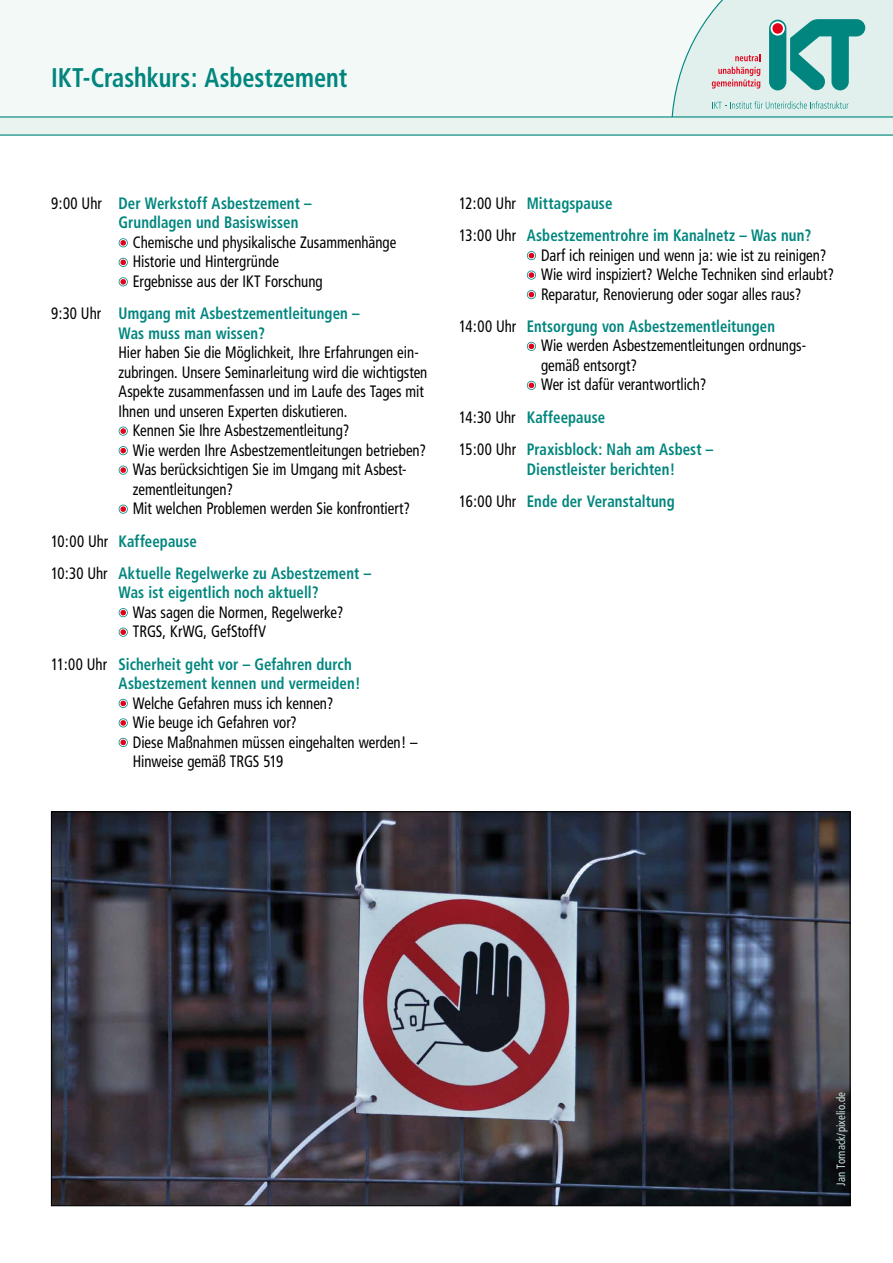
<style>
.page{position:relative;width:893px;height:1263px;background:#fff}
.page>*{position:absolute;margin:0;border:0;box-sizing:border-box;transform-origin:0 0}
.t1{font:700 condensed 27px "Frutiger";color:#00867e;scale:.9 1}
.t2{font:condensed 16.5px/19.5px "Frutiger";color:#000;scale:.9 1}
.t3{font:700 condensed 16.5px/32.2px "Frutiger";letter-spacing:.005em;color:#00867e;scale:.9 1}
.t4{font:condensed 12px "Frutiger";letter-spacing:.01em;color:#cbe6dd;scale:.9 1}
.s1{font-weight:400;color:#000}
.s2{font-weight:700;color:#00867e}
</style>
<div class="page">
<svg style="left:119px;top:238px;width:9px;height:9px"></svg>
<svg style="left:119px;top:239px;width:8px;height:8px"></svg>
<svg style="left:120px;top:240px;width:6px;height:6px"></svg>
<svg style="left:119px;top:258px;width:9px;height:9px"></svg>
<svg style="left:119px;top:259px;width:8px;height:7px"></svg>
<svg style="left:120px;top:260px;width:6px;height:5px"></svg>
<svg style="left:119px;top:277px;width:9px;height:9px"></svg>
<svg style="left:119px;top:278px;width:8px;height:8px"></svg>
<svg style="left:120px;top:279px;width:6px;height:6px"></svg>
<svg style="left:119px;top:427px;width:9px;height:9px"></svg>
<svg style="left:119px;top:427px;width:8px;height:8px"></svg>
<svg style="left:120px;top:428px;width:6px;height:6px"></svg>
<svg style="left:119px;top:446px;width:9px;height:9px"></svg>
<svg style="left:119px;top:447px;width:8px;height:7px"></svg>
<svg style="left:120px;top:448px;width:6px;height:5px"></svg>
<svg style="left:119px;top:466px;width:9px;height:9px"></svg>
<svg style="left:119px;top:466px;width:8px;height:8px"></svg>
<svg style="left:120px;top:467px;width:6px;height:6px"></svg>
<svg style="left:119px;top:505px;width:9px;height:9px"></svg>
<svg style="left:119px;top:505px;width:8px;height:8px"></svg>
<svg style="left:120px;top:506px;width:6px;height:6px"></svg>
<svg style="left:119px;top:608px;width:9px;height:9px"></svg>
<svg style="left:119px;top:609px;width:8px;height:7px"></svg>
<svg style="left:120px;top:610px;width:6px;height:5px"></svg>
<svg style="left:119px;top:628px;width:9px;height:9px"></svg>
<svg style="left:119px;top:628px;width:8px;height:8px"></svg>
<svg style="left:120px;top:629px;width:6px;height:6px"></svg>
<svg style="left:119px;top:699px;width:9px;height:9px"></svg>
<svg style="left:119px;top:700px;width:8px;height:7px"></svg>
<svg style="left:120px;top:701px;width:6px;height:5px"></svg>
<svg style="left:119px;top:718px;width:9px;height:9px"></svg>
<svg style="left:119px;top:719px;width:8px;height:8px"></svg>
<svg style="left:120px;top:720px;width:6px;height:6px"></svg>
<svg style="left:119px;top:738px;width:9px;height:9px"></svg>
<svg style="left:119px;top:739px;width:8px;height:7px"></svg>
<svg style="left:120px;top:740px;width:6px;height:5px"></svg>
<div style="left:0;top:0;width:893px;height:125px;background:#f3f9f7"></div>
<svg style="left:671px;top:0;width:222px;height:116px;background:#bbdad6"></svg>
<div style="left:0;top:117px;width:893px;height:18px;background:#e9f4f0"></div>
<hr style="left:0;top:116px;width:893px;height:2px;background:#00867e">
<hr style="left:0;top:134px;width:893px;height:2px;background:#00867e">
<svg style="left:527px;top:251px;width:9px;height:9px"></svg>
<svg style="left:528px;top:252px;width:7px;height:7px"></svg>
<svg style="left:529px;top:253px;width:5px;height:5px"></svg>
<svg style="left:527px;top:271px;width:9px;height:9px"></svg>
<svg style="left:528px;top:271px;width:7px;height:8px"></svg>
<svg style="left:529px;top:272px;width:5px;height:6px"></svg>
<svg style="left:527px;top:290px;width:9px;height:9px"></svg>
<svg style="left:528px;top:291px;width:7px;height:7px"></svg>
<svg style="left:529px;top:292px;width:5px;height:5px"></svg>
<svg style="left:527px;top:342px;width:9px;height:9px"></svg>
<svg style="left:528px;top:343px;width:7px;height:7px"></svg>
<svg style="left:529px;top:344px;width:5px;height:5px"></svg>
<svg style="left:527px;top:381px;width:9px;height:9px"></svg>
<svg style="left:528px;top:382px;width:7px;height:7px"></svg>
<svg style="left:529px;top:383px;width:5px;height:5px"></svg>
<img style="left:53px;top:813px;width:795px;height:391px">
<h1 class="t1" style="left:51px;top:62px;width:331px">IKT-Crashkurs: Asbestzement</h1>
<p class="t3" style="left:119px;top:193px;width:216px;line-height:19.5px;text-indent:-68px"><span class="s1">9:00 Uhr</span> Der Werkstoff Asbestzement –<br>Grundlagen und Basiswissen</p>
<p class="t2" style="left:133px;top:233px;width:294px">Chemische und physikalische Zusammenhänge<br>Historie und Hintergründe<br>Ergebnisse aus der IKT Forschung</p>
<p class="t3" style="left:119px;top:304px;width:269px;line-height:19.5px;text-indent:-68px"><span class="s1">9:30 Uhr</span> Umgang mit Asbestzementleitungen –<br>Was muss man wissen?</p>
<p class="t2" style="left:119px;top:343px;width:335px">Hier haben Sie die Möglichkeit, Ihre Erfahrungen ein-</p>
<p class="t2" style="left:119px;top:362px;width:345px">zubringen. Unsere Seminarleitung wird die wichtigsten</p>
<p class="t2" style="left:119px;top:382px;width:341px">Aspekte zusammenfassen und im Laufe des Tages mit</p>
<p class="t2" style="left:119px;top:401px;width:256px">Ihnen und unseren Experten diskutieren.</p>
<p class="t2" style="left:133px;top:421px;width:242px">Kennen Sie Ihre Asbestzementleitung?</p>
<p class="t2" style="left:133px;top:440px;width:328px">Wie werden Ihre Asbestzementleitungen betrieben?</p>
<p class="t2" style="left:133px;top:460px;width:306px">Was berücksichtigen Sie im Umgang mit Asbest-</p>
<p class="t2" style="left:133px;top:479px;width:113px">zementleitungen?</p>
<p class="t2" style="left:133px;top:499px;width:310px">Mit welchen Problemen werden Sie konfrontiert?</p>
<p class="t3" style="left:51px;top:525px;width:357px"><span class="s1">10:00 Uhr</span> Kaffeepause<br><span class="s1">10:30 Uhr</span> Aktuelle Regelwerke zu Asbestzement –</p>
<p class="t3" style="left:119px;top:576px;width:224px">Was ist eigentlich noch aktuell?</p>
<p class="t2" style="left:133px;top:602px;width:236px">Was sagen die Normen, Regelwerke?<br>TRGS, KrWG, GefStoffV</p>
<p class="t3" style="left:119px;top:654px;width:270px;line-height:19.5px;text-indent:-68px"><span class="s1">11:00 Uhr</span> Sicherheit geht vor – Gefahren durch<br>Asbestzement kennen und vermeiden!</p>
<p class="t2" style="left:133px;top:693px;width:318px">Welche Gefahren muss ich kennen?<br>Wie beuge ich Gefahren vor?<br>Diese Maßnahmen müssen eingehalten werden! –<br>Hinweise gemäß TRGS 519</p>
<p class="t3" style="left:459px;top:187px;width:393px"><span class="s1">12:00 Uhr</span> Mittagspause<br><span class="s1">13:00 Uhr</span> Asbestzementrohre im Kanalnetz – Was nun?</p>
<p class="t2" style="left:541px;top:245px;width:327px">Darf ich reinigen und wenn ja: wie ist zu reinigen?<br>Wie wird inspiziert? Welche Techniken sind erlaubt?<br>Reparatur, Renovierung oder sogar alles raus?</p>
<p class="t2" style="left:541px;top:317px;width:296px;text-indent:-82px">14:00 Uhr <span class="s2">Entsorgung von Asbestzementleitungen<br></span>Wie werden Asbestzementleitungen ordnungs&shy;gemäß entsorgt?<br>Wer ist dafür verantwortlich?</p>
<p class="t3" style="left:459px;top:401px;width:284px"><span class="s1">14:30 Uhr</span> Kaffeepause<br><span class="s1">15:00 Uhr</span> Praxisblock: Nah am Asbest –</p>
<p class="t3" style="left:459px;top:453px;width:242px;text-align:right">Dienstleister berichten!<br><span class="s1">16:00 Uhr</span> Ende der Veranstaltung</p>
<p class="t4" style="left:834px;top:1185px;width:105px;rotate:-90deg">Jan Tornack/pixelio.de</p>
</div>
